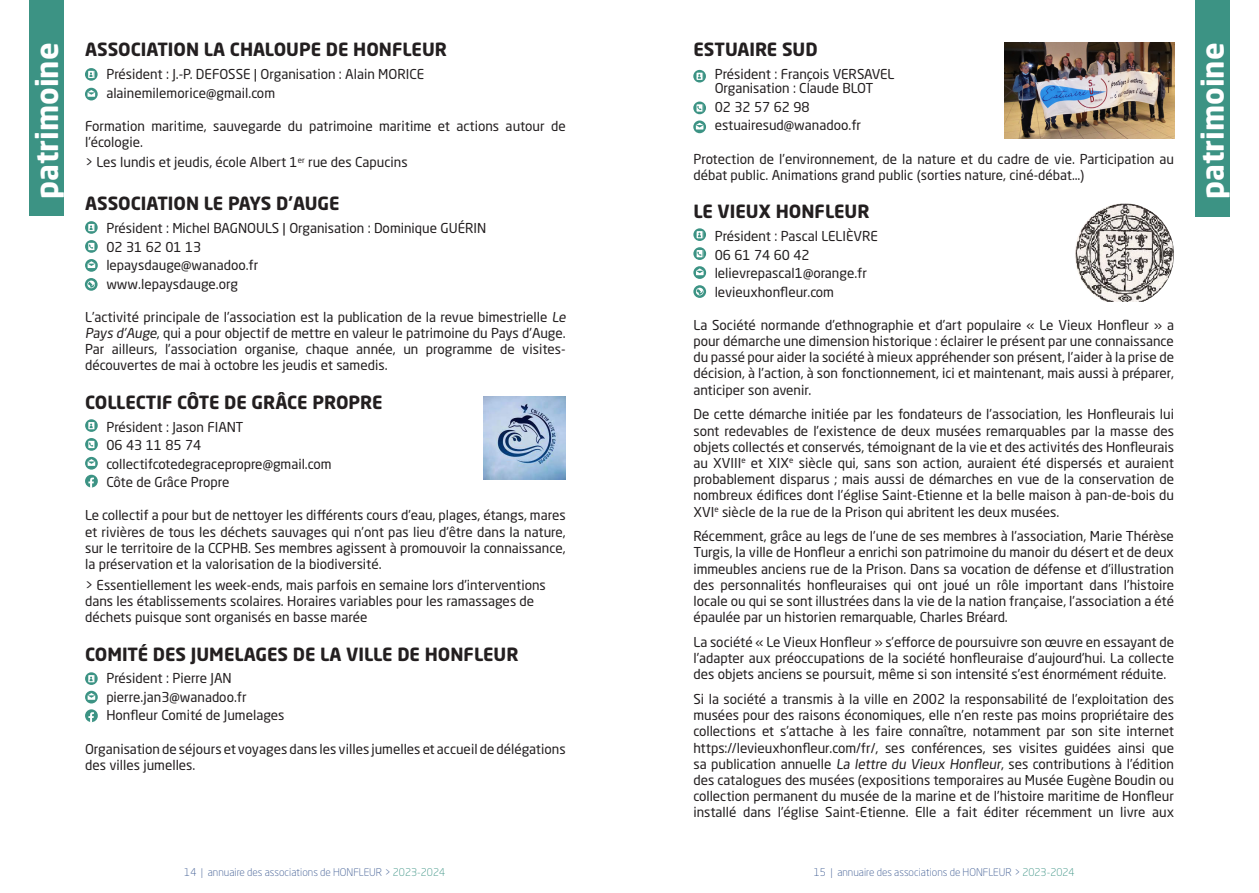
<style>
.page{position:relative;width:1259px;height:893px;background:#fff}
.page>*{position:absolute;margin:0;border:0;box-sizing:border-box;transform-origin:0 0}
.t1{font:700 30px "Neo Sans Std";color:#fff}
.t2{font:700 18px "Neo Sans Std";color:#231f20}
.t3{font:13.5px/16.2px "Neo Sans Std";color:#231f20}
.t4{font:300 10.5px "Neo Sans Std";color:#3b5991}
.s1{color:#3c9384}
</style>
<div class="page">
<svg style="left:693px;top:285px;width:13px;height:13px"></svg>
<svg style="left:85px;top:278px;width:13px;height:13px"></svg>
<svg style="left:693px;top:228px;width:13px;height:13px"></svg>
<svg style="left:693px;top:247px;width:13px;height:13px"></svg>
<svg style="left:697px;top:250px;width:6px;height:7px"></svg>
<svg style="left:693px;top:266px;width:13px;height:13px"></svg>
<svg style="left:696px;top:268px;width:7px;height:7px"></svg>
<img style="left:1075px;top:203px;width:99px;height:99px">
<div style="left:30px;top:0;width:34px;height:216px;background:#3c9384"></div>
<svg style="left:85px;top:672px;width:13px;height:13px"></svg>
<svg style="left:85px;top:691px;width:13px;height:12px"></svg>
<svg style="left:88px;top:693px;width:7px;height:7px"></svg>
<img style="left:1004px;top:43px;width:170px;height:96px">
<svg style="left:693px;top:70px;width:13px;height:13px"></svg>
<svg style="left:693px;top:102px;width:13px;height:12px"></svg>
<svg style="left:697px;top:104px;width:6px;height:8px"></svg>
<svg style="left:693px;top:121px;width:13px;height:12px"></svg>
<svg style="left:696px;top:123px;width:7px;height:7px"></svg>
<svg style="left:85px;top:419px;width:13px;height:13px"></svg>
<svg style="left:85px;top:457px;width:13px;height:13px"></svg>
<svg style="left:88px;top:459px;width:7px;height:7px"></svg>
<svg style="left:85px;top:475px;width:13px;height:12px"></svg>
<svg style="left:88px;top:477px;width:6px;height:11px"></svg>
<svg style="left:85px;top:709px;width:13px;height:13px"></svg>
<svg style="left:88px;top:712px;width:6px;height:10px"></svg>
<img style="left:483px;top:397px;width:83px;height:82px">
<svg style="left:85px;top:221px;width:13px;height:13px"></svg>
<svg style="left:85px;top:240px;width:13px;height:13px"></svg>
<svg style="left:89px;top:243px;width:6px;height:7px"></svg>
<svg style="left:85px;top:438px;width:13px;height:13px"></svg>
<svg style="left:89px;top:441px;width:6px;height:7px"></svg>
<svg style="left:85px;top:259px;width:13px;height:13px"></svg>
<svg style="left:88px;top:261px;width:7px;height:7px"></svg>
<div style="left:1195px;top:0;width:34px;height:216px;background:#3c9384"></div>
<svg style="left:85px;top:68px;width:13px;height:13px"></svg>
<svg style="left:85px;top:88px;width:13px;height:12px"></svg>
<svg style="left:87px;top:90px;width:8px;height:7px"></svg>
<h1 class="t1" style="left:28px;top:198px;width:157px;rotate:-90deg">patrimoine</h1>
<h2 class="t2" style="left:693px;top:38px;width:126px">ESTUAIRE SUD</h2>
<h2 class="t2" style="left:85px;top:38px;width:363px">ASSOCIATION LA CHALOUPE DE HONFLEUR</h2>
<p class="t3" style="left:106px;top:65px;width:319px;line-height:18.5px">Président : J.-P. DEFOSSE | Organisation : Alain MORICE alainemilemorice@gmail.com</p>
<p class="t3" style="left:85px;top:118px;width:482px">Formation maritime, sauvegarde du patrimoine maritime et actions autour de l’écologie.</p>
<p class="t3" style="left:85px;top:154px;width:324px">&gt; Les lundis et jeudis, école Albert 1<sup>er</sup> rue des Capucins</p>
<h2 class="t2" style="left:85px;top:192px;width:256px">ASSOCIATION LE PAYS D’AUGE</h2>
<p class="t3" style="left:106px;top:219px;width:381px;line-height:18.5px">Président : Michel BAGNOULS | Organisation : Dominique GUÉRIN<br>02 31 62 01 13<br>lepaysdauge@wanadoo.fr<br>www.lepaysdauge.org</p>
<p class="t3" style="left:85px;top:308px;width:484px">L’activité principale de l’association est la publication de la revue bimestrielle Le Pays d’Auge, qui a pour objectif de mettre en valeur le patrimoine du Pays d’Auge.<br>Par ailleurs, l’association organise, chaque année, un programme de visites&shy;découvertes de mai à octobre les jeudis et samedis.</p>
<h2 class="t2" style="left:85px;top:391px;width:299px">COLLECTIF CÔTE DE GRÂCE PROPRE</h2>
<p class="t3" style="left:106px;top:417px;width:227px;line-height:18.5px">Président : Jason FIANT<br>06 43 11 85 74 collectifcotedegracepropre@gmail.com<br>Côte de Grâce Propre</p>
<p class="t3" style="left:85px;top:507px;width:482px;text-align:justify">Le collectif a pour but de nettoyer les différents cours d’eau, plages, étangs, mares et rivières de tous les déchets sauvages qui n’ont pas lieu d’être dans la nature, sur le territoire de la CCPHB. Ses membres agissent à promouvoir la connaissance, la préservation et la valorisation de la biodiversité.</p>
<p class="t3" style="left:85px;top:576px;width:462px">&gt; Essentiellement les week-ends, mais parfois en semaine lors d’interventions dans les établissements scolaires. Horaires variables pour les ramassages de déchets puisque sont organisés en basse marée</p>
<h2 class="t2" style="left:85px;top:642px;width:435px">COMITÉ DES JUMELAGES DE LA VILLE DE HONFLEUR</h2>
<p class="t3" style="left:106px;top:669px;width:180px;line-height:18.5px">Président : Pierre JAN pierre.jan3@wanadoo.fr<br>Honfleur Comité de Jumelages</p>
<p class="t3" style="left:85px;top:740px;width:482px">Organisation de séjours et voyages dans les villes jumelles et accueil de délégations des villes jumelles.</p>
<p class="t3" style="left:714px;top:67px;width:181px;line-height:14.2px">Président : François VERSAVEL<br>Organisation : Claude BLOT</p>
<p class="t3" style="left:714px;top:97px;width:148px;line-height:18.5px">02 32 57 62 98 estuairesud@wanadoo.fr</p>
<p class="t3" style="left:693px;top:150px;width:482px">Protection de l’environnement, de la nature et du cadre de vie. Participation au débat public. Animations grand public (sorties nature, ciné-débat…)</p>
<h2 class="t2" style="left:693px;top:200px;width:178px">LE VIEUX HONFLEUR</h2>
<p class="t3" style="left:714px;top:227px;width:165px;line-height:18.5px">Président : Pascal LELIÈVRE<br>06 61 74 60 42 lelievrepascal1@orange.fr levieuxhonfleur.com</p>
<p class="t3" style="left:693px;top:317px;width:482px;text-align:justify">La Société normande d’ethnographie et d’art populaire « Le Vieux Honfleur » a pour démarche une dimension historique : éclairer le présent par une connaissance du passé pour aider la société à mieux appréhender son présent, l’aider à la prise de décision, à l’action, à son fonctionnement, ici et maintenant, mais aussi à préparer, anticiper son avenir.</p>
<p class="t3" style="left:693px;top:406px;width:482px;text-align:justify">De cette démarche initiée par les fondateurs de l’association, les Honfleurais lui sont redevables de l’existence de deux musées remarquables par la masse des objets collectés et conservés, témoignant de la vie et des activités des Honfleurais au XVIII<sup>e</sup> et XIX<sup>e</sup> siècle qui, sans son action, auraient été dispersés et auraient probablement disparus ; mais aussi de démarches en vue de la conservation de nombreux édifices dont l’église Saint-Etienne et la belle maison à pan-de-bois du XVI<sup>e</sup> siècle de la rue de la Prison qui abritent les deux musées.</p>
<p class="t3" style="left:693px;top:528px;width:482px;text-align:justify">Récemment, grâce au legs de l’une de ses membres à l’association, Marie Thérèse Turgis, la ville de Honfleur a enrichi son patrimoine du manoir du désert et de deux immeubles anciens rue de la Prison. Dans sa vocation de défense et d’illustration des personnalités honfleuraises qui ont joué un rôle important dans l’histoire locale ou qui se sont illustrées dans la vie de la nation française, l’association a été épaulée par un historien remarquable, Charles Bréard.</p>
<p class="t3" style="left:693px;top:634px;width:482px;text-align:justify">La société « Le Vieux Honfleur » s’efforce de poursuivre son œuvre en essayant de l’adapter aux préoccupations de la société honfleuraise d’aujourd’hui. La collecte des objets anciens se poursuit, même si son intensité s’est énormément réduite.</p>
<p class="t3" style="left:693px;top:691px;width:482px;text-align:justify">Si la société a transmis à la ville en 2002 la responsabilité de l’exploitation des musées pour des raisons économiques, elle n’en reste pas moins propriétaire des collections et s’attache à les faire connaître, notamment par son site internet https://levieuxhonfleur.com/fr/, ses conférences, ses visites guidées ainsi que sa publication annuelle La lettre du Vieux Honfleur, ses contributions à l’édition des catalogues des musées (expositions temporaires au Musée Eugène Boudin ou collection permanent du musée de la marine et de l’histoire maritime de Honfleur installé dans l’église Saint-Etienne. Elle a fait éditer récemment un livre aux</p>
<p class="t4" style="left:184px;top:866px;width:262px">14 | annuaire des associations de HONFLEUR &gt; <span class="s1">2023-2024</span></p>
<p class="t4" style="left:814px;top:866px;width:262px">15 | annuaire des associations de HONFLEUR &gt; <span class="s1">2023-2024</span></p>
<h1 class="t1" style="left:1193px;top:198px;width:157px;rotate:-90deg">patrimoine</h1>
</div>
